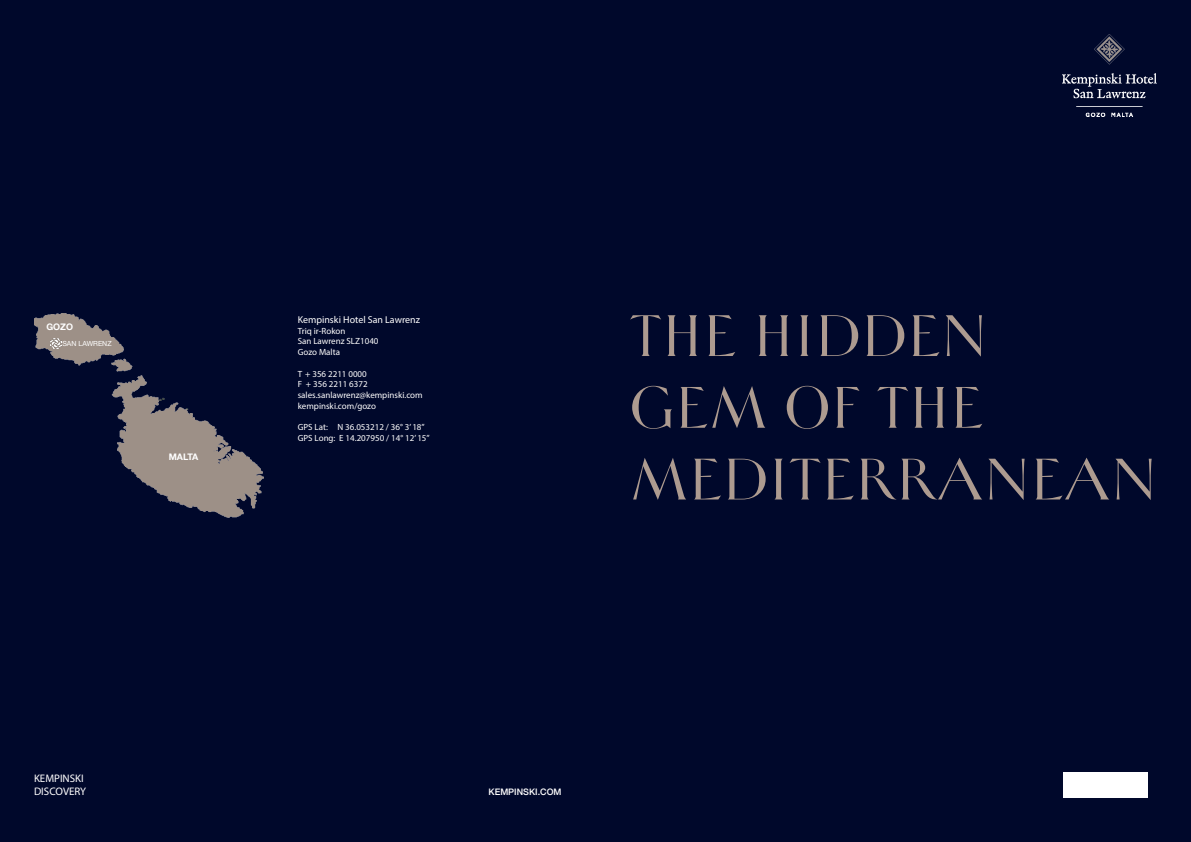
<style>
.page{position:relative;width:1191px;height:842px;background:#00082b}
.page>*{position:absolute;margin:0;border:0;box-sizing:border-box;transform-origin:0 0}
.t1{font:65.8px "Helene Hess";color:#ad9b90}
.t2{font:11px "Myriad Pro";color:#fff}
.t3{font:10px "Myriad Pro";color:#fff}
.t4{font:9px "Myriad Pro";color:#fff}
.t5{font:500 9px "Helvetica Neue LT";color:#fff}
.t6{font:700 9px "Helvetica Neue LT Com";color:#fff}
.t7{font:7px "Helvetica Neue LT Com";color:#fff}
</style>
<div class="page">
<img style="left:1062px;top:34px;width:95px;height:83px">
<div style="left:1063px;top:772px;width:84px;height:26px;background:#fff"></div>
<img style="left:34px;top:313px;width:230px;height:205px">
<svg style="left:51px;top:338px;width:10px;height:10px"></svg>
<p class="t6" style="left:46px;top:321px;width:28px">GOZO</p>
<p class="t7" style="left:62px;top:339px;width:51px">SAN LAWRENZ</p>
<p class="t6" style="left:169px;top:451px;width:31px">MALTA</p>
<p class="t3" style="left:298px;top:313px;width:124px">Kempinski Hotel San Lawrenz</p>
<p class="t4" style="left:298px;top:325px;width:49px">Triq ir-Rokon</p>
<p class="t4" style="left:298px;top:336px;width:82px">San Lawrenz SLZ1040</p>
<p class="t4" style="left:298px;top:346px;width:44px">Gozo Malta</p>
<p class="t4" style="left:298px;top:368px;width:71px">T + 356 2211 0000</p>
<p class="t4" style="left:298px;top:379px;width:71px">F + 356 2211 6372</p>
<p class="t4" style="left:298px;top:389px;width:126px">sales.sanlawrenz@kempinski.com</p>
<p class="t4" style="left:298px;top:400px;width:80px">kempinski.com/gozo</p>
<p class="t4" style="left:298px;top:422px;width:128px">GPS Lat: N 36.053212 / 36° 3’ 18’’</p>
<p class="t4" style="left:298px;top:433px;width:133px">GPS Long: E 14.207950 / 14° 12’ 15’’</p>
<p class="t1" style="left:629px;top:301px;width:359px">THE HIDDEN</p>
<p class="t1" style="left:629px;top:373px;width:355px">GEM OF THE</p>
<p class="t1" style="left:629px;top:445px;width:529px">MEDITERRANEAN</p>
<p class="t2" style="left:34px;top:772px;width:51px">KEMPINSKI</p>
<p class="t2" style="left:34px;top:785px;width:54px">DISCOVERY</p>
<p class="t5" style="left:488px;top:787px;width:74px">KEMPINSKI.COM</p>
</div>
